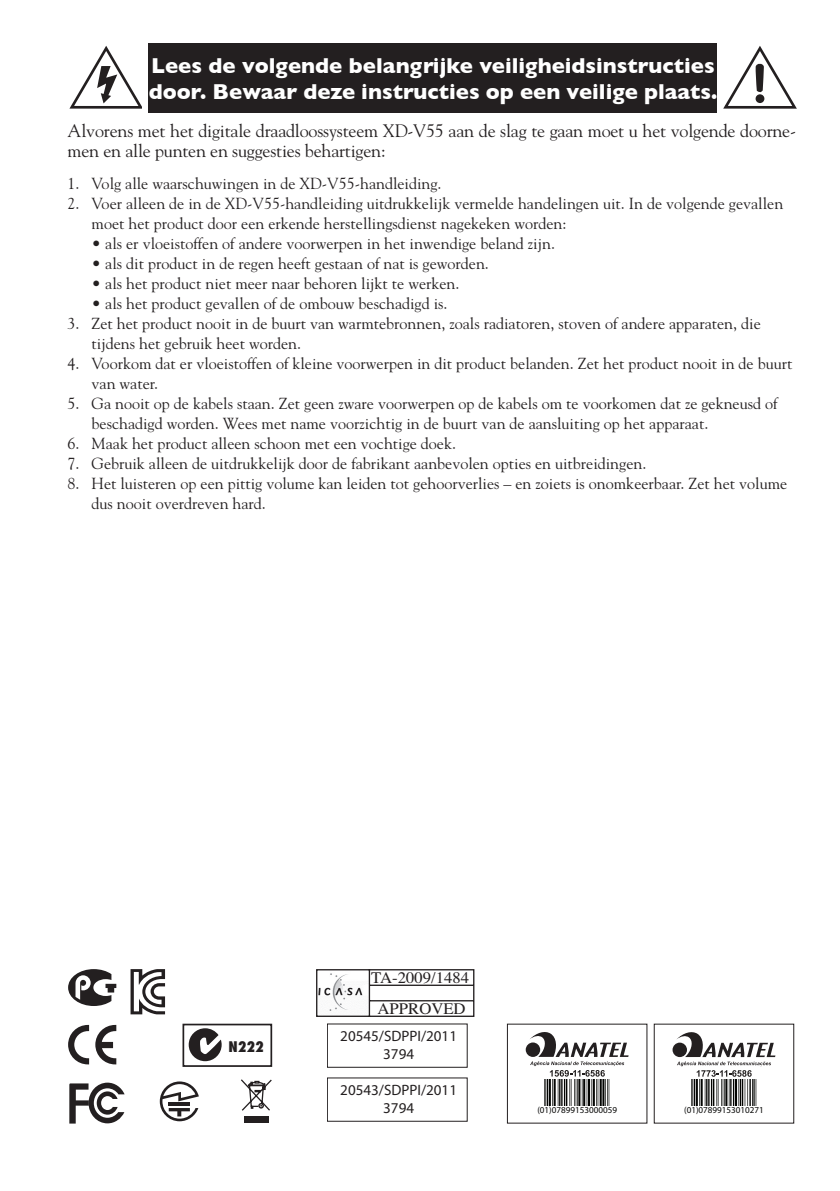
<style>
.page{position:relative;width:840px;height:1191px;background:#fff}
.page>*{position:absolute;margin:0;border:0;box-sizing:border-box;transform-origin:0 0}
.t1{font:700 22px/26.4px "Gill Sans";color:#fff}
.t2{font:18px/20px "Goudy";letter-spacing:-.01em;color:#231f20}
.t3{font:16.2px/31px "Times";color:#231f20;text-align:center}
.t4{font:16px/20px "Goudy";color:#231f20}
.t5{font:15px/18px "Myriad Pro";color:#231f20;text-align:center}
.t6{font:800 condensed 14.2px "Futura";color:#231f20}
.t7{font:9px "Myriad Pro";color:#050504}
</style>
<div class="page">
<div style="left:149px;top:43px;width:567px;height:69px;background:#231f20"></div>
<svg style="left:69px;top:46px;width:73px;height:63px"></svg>
<svg style="left:723px;top:46px;width:72px;height:63px"></svg>
<div style="left:755px;top:94px;width:9px;height:9px;border:3px solid #231f20;border-radius:50%"></div>
<svg style="left:160px;top:1081px;width:39px;height:40px"></svg>
<div style="left:182px;top:1023px;width:90px;height:44px;border:2px solid #231f20"></div>
<svg style="left:188px;top:1028px;width:33px;height:33px"></svg>
<svg style="left:68px;top:1024px;width:49px;height:41px"></svg>
<svg style="left:239px;top:1053px;width:33px;height:58px"></svg>
<div style="left:244px;top:1116px;width:24px;height:7px;background:#231f20"></div>
<svg style="left:69px;top:1082px;width:55px;height:41px"></svg>
<svg style="left:672px;top:1042px;width:14px;height:15px"></svg>
<img style="left:691px;top:1079px;width:65px;height:26px">
<svg style="left:676px;top:1032px;width:99px;height:44px"></svg>
<svg style="left:525px;top:1042px;width:15px;height:15px"></svg>
<img style="left:544px;top:1079px;width:65px;height:26px">
<svg style="left:529px;top:1032px;width:99px;height:44px"></svg>
<svg style="left:316px;top:969px;width:158px;height:48px"></svg>
<svg style="left:68px;top:969px;width:48px;height:37px"></svg>
<svg style="left:130px;top:969px;width:35px;height:45px"></svg>
<h1 class="t1" style="left:149px;top:52px;width:569px">Lees de volgende belangrijke veiligheidsinstructies door. Bewaar deze instructies op een veilige plaats.</h1>
<p class="t2" style="left:68px;top:120px;width:729px">Alvorens met het digitale draadloossysteem XD-V55 aan de slag te gaan moet u het volgende doorne&shy;men en alle punten en suggesties behartigen:</p>
<p class="t4" style="left:68px;top:172px;width:375px">1. Volg alle waarschuwingen in de XD-V55-handleiding.</p>
<p class="t4" style="left:92px;top:192px;width:692px;text-indent:-24px">2. Voer alleen de in de XD-V55-handleiding uitdrukkelijk vermelde handelingen uit. In de volgende gevallen moet het product door een erkende herstellingsdienst nagekeken worden:</p>
<p class="t4" style="left:92px;top:232px;width:464px">• als er vloeistoffen of andere voorwerpen in het inwendige beland zijn.</p>
<p class="t4" style="left:92px;top:252px;width:398px">• als dit product in de regen heeft gestaan of nat is geworden.</p>
<p class="t4" style="left:92px;top:272px;width:369px">• als het product niet meer naar behoren lijkt te werken.</p>
<p class="t4" style="left:92px;top:292px;width:357px">• als het product gevallen of de ombouw beschadigd is.</p>
<p class="t4" style="left:92px;top:312px;width:670px;text-indent:-24px">3. Zet het product nooit in de buurt van warmtebronnen, zoals radiatoren, stoven of andere apparaten, die tijdens het gebruik heet worden.</p>
<p class="t4" style="left:92px;top:352px;width:702px;text-indent:-24px">4. Voorkom dat er vloeistoffen of kleine voorwerpen in dit product belanden. Zet het product nooit in de buurt van water.</p>
<p class="t4" style="left:92px;top:392px;width:687px;text-indent:-24px">5. Ga nooit op de kabels staan. Zet geen zware voorwerpen op de kabels om te voorkomen dat ze gekneusd of beschadigd worden. Wees met name voorzichtig in de buurt van de aansluiting op het apparaat.</p>
<p class="t4" style="left:68px;top:432px;width:390px">6. Maak het product alleen schoon met een vochtige doek.</p>
<p class="t4" style="left:68px;top:452px;width:580px">7. Gebruik alleen de uitdrukkelijk door de fabrikant aanbevolen opties en uitbreidingen.</p>
<p class="t4" style="left:92px;top:472px;width:696px;text-indent:-24px">8. Het luisteren op een pittig volume kan leiden tot gehoorverlies – en zoiets is onomkeerbaar. Zet het volume dus nooit overdreven hard.</p>
<p class="t6" style="left:228px;top:1038px;width:37px">N222</p>
<p class="t3" style="left:371px;top:960px;width:99px">TA-2009/1484<br>APPROVED</p>
<p class="t5" style="left:340px;top:1027px;width:118px">20545/SDPPI/2011<br>3794</p>
<p class="t5" style="left:340px;top:1081px;width:118px">20543/SDPPI/2011<br>3794</p>
<p class="t7" style="left:537px;top:1104px;width:81px">(01)07899153000059</p>
<p class="t7" style="left:683px;top:1104px;width:81px">(01)07899153010271</p>
</div>
